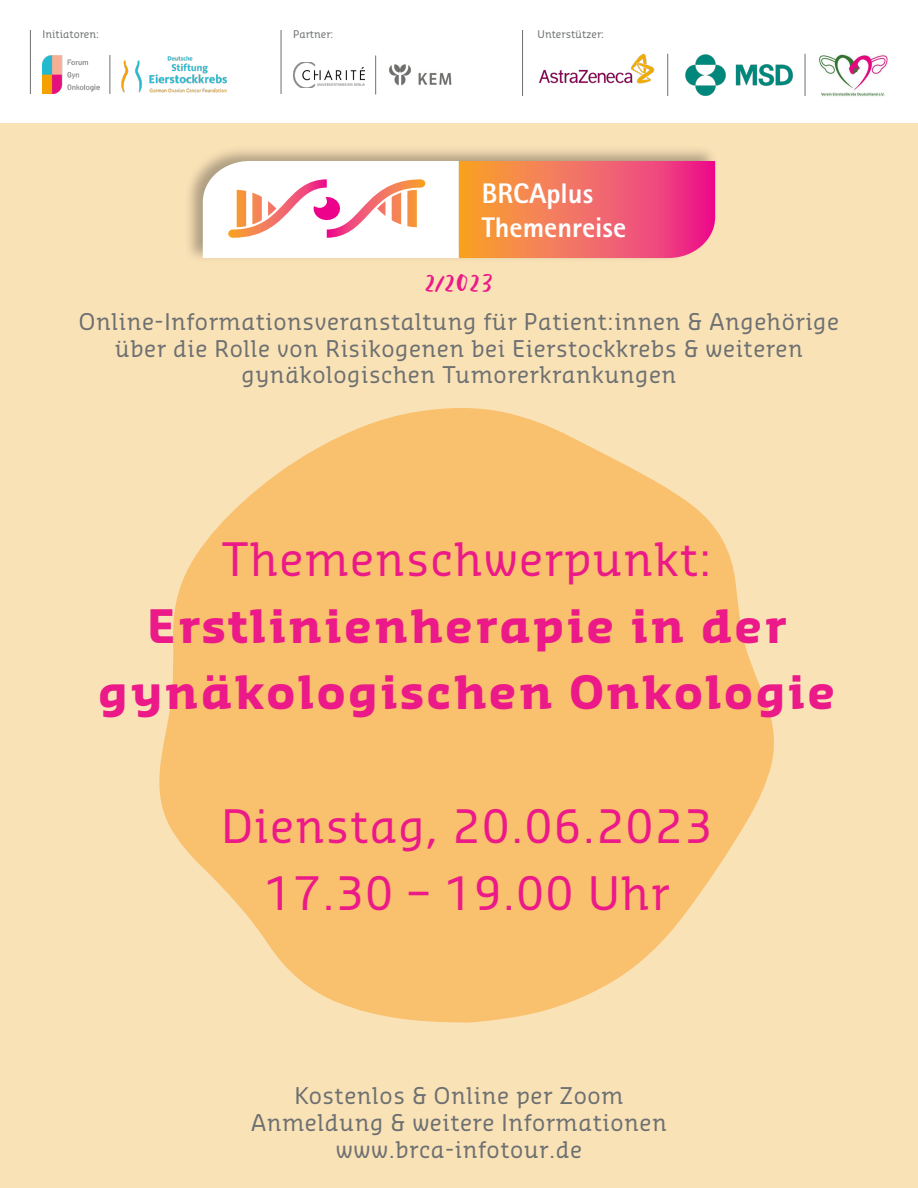
<style>
.page{position:relative;width:918px;height:1188px;background:#fae2b7}
.page>*{position:absolute;margin:0;border:0;box-sizing:border-box;transform-origin:0 0}
.t1{font:45px "Sansa Slab";letter-spacing:.025em;color:#ec1988}
.t2{font:700 45px "Sansa Slab";letter-spacing:.05em;color:#ec1988}
.t3{font:800 28.35px/34px "Rotis Sans Serif Std";color:#fff}
.t4{font:26.7px "Blastpink Script";color:#ec1988}
.t5{font:22.5px "Sansa Slab";letter-spacing:.025em;color:#6d7071}
.t6{font:10.35px "Sansa Slab Pro";color:#6d7071}
</style>
<div class="page">
<svg style="left:159px;top:408px;width:615px;height:615px;fill:#f9c06e"></svg>
<div style="left:184px;top:145px;width:534px;height:118px;background:#231f20;opacity:.35"></div>
<svg style="left:203px;top:161px;width:512px;height:97px;background:#f7a8a4"></svg>
<div style="left:0;top:0;width:918px;height:123px;background:#fff"></div>
<img style="left:539px;top:54px;width:116px;height:29px">
<img style="left:685px;top:54px;width:108px;height:42px">
<img style="left:819px;top:54px;width:69px;height:42px">
<hr style="left:522px;top:30px;width:1px;height:66px;background:#6d7071">
<hr style="left:667px;top:54px;width:1px;height:42px;background:#6d7071">
<hr style="left:805px;top:54px;width:1px;height:42px;background:#6d7071">
<img style="left:43px;top:55px;width:56px;height:39px">
<hr style="left:109px;top:55px;width:1px;height:39px;background:#6d7071">
<hr style="left:30px;top:30px;width:1px;height:64px;background:#6d7071">
<img style="left:293px;top:62px;width:72px;height:26px">
<hr style="left:281px;top:30px;width:1px;height:64px;background:#6d7071">
<img style="left:389px;top:64px;width:63px;height:22px">
<hr style="left:375px;top:56px;width:1px;height:38px;background:#6d7071">
<img style="left:121px;top:56px;width:106px;height:37px">
<p class="t6" style="left:43px;top:28px;width:58px">Initiatoren:</p>
<p class="t6" style="left:293px;top:28px;width:42px">Partner:</p>
<p class="t6" style="left:538px;top:28px;width:68px">Unterstützer:</p>
<p class="t3" style="left:482px;top:176px;width:146px">BRCAplus<br>Themenreise</p>
<p class="t4" style="left:426px;top:271px;width:68px">2/2023</p>
<p class="t5" style="left:79px;top:307px;width:762px">Online-Informationsveranstaltung für Patient:innen &amp; Angehörige</p>
<p class="t5" style="left:115px;top:334px;width:690px">über die Rolle von Risikogenen bei Eierstockkrebs &amp; weiteren</p>
<p class="t5" style="left:242px;top:360px;width:436px">gynäkologischen Tumorerkrankungen</p>
<p class="t1" style="left:222px;top:529px;width:491px">Themenschwerpunkt:</p>
<p class="t2" style="left:147px;top:596px;width:640px">Erstlinienherapie in der</p>
<p class="t2" style="left:98px;top:663px;width:739px">gynäkologischen Onkologie</p>
<p class="t1" style="left:221px;top:796px;width:493px">Dienstag, 20.06.2023</p>
<p class="t1" style="left:264px;top:863px;width:407px">17.30 – 19.00 Uhr</p>
<p class="t5" style="left:294px;top:1081px;width:331px">Kostenlos &amp; Online per Zoom</p>
<p class="t5" style="left:251px;top:1108px;width:418px">Anmeldung &amp; weitere Informationen</p>
<p class="t5" style="left:336px;top:1135px;width:248px">www.brca-infotour.de</p>
</div>
